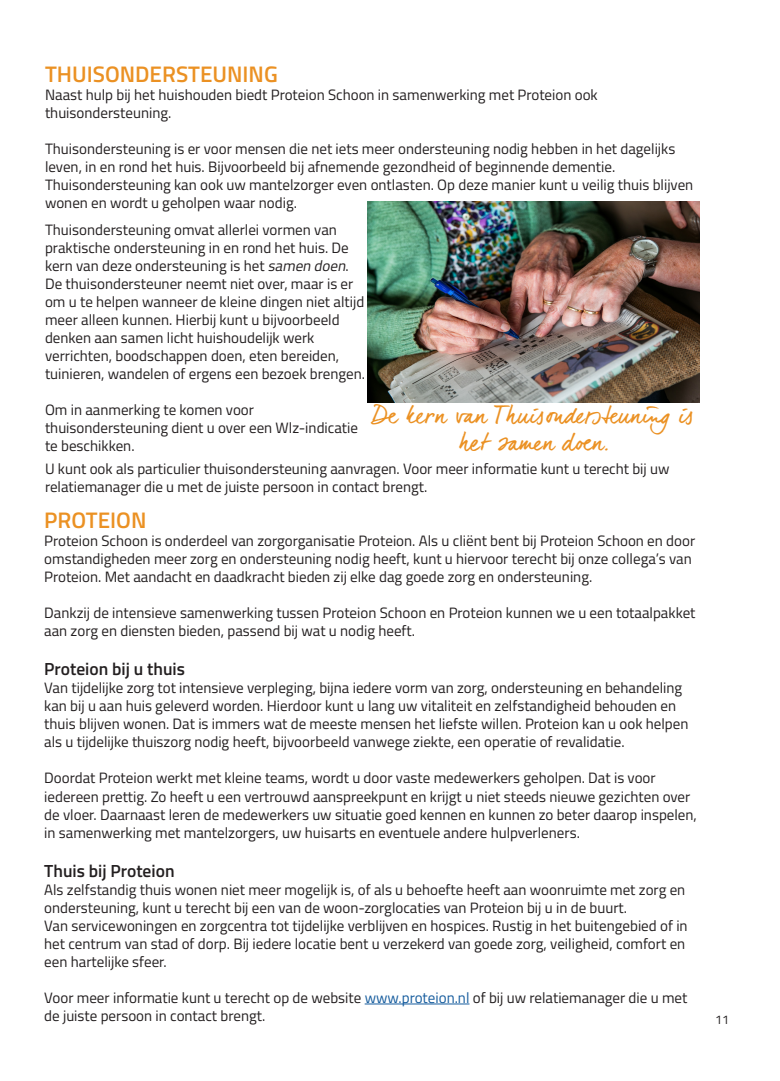
<style>
.page{position:relative;width:780px;height:1081px;background:#fff}
.page>*{position:absolute;margin:0;border:0;box-sizing:border-box;transform-origin:0 0}
.t1{font:23.38px/27px "dear Joe 6";color:#eb9123;text-align:center;scale:.96 1}
.t2{font:600 22.5px "Titillium Web";color:#eb9123}
.t3{font:600 17.5px "Titillium Web";color:#231f20}
.t4{font:15px/18px "Titillium Web";color:#231f20}
.t5{font:12.5px "Titillium Web";color:#231f20}
.s1{font-style:italic}
.s2{color:#175d9e}
</style>
<div class="page">
<img style="left:367px;top:201px;width:332px;height:202px">
<hr style="left:364px;top:1003px;width:105px;height:1px;background:#175d9e">
<p class="t2" style="left:45px;top:57px;width:234px">THUISONDERSTEUNING</p>
<p class="t4" style="left:45px;top:85px;width:554px">Naast hulp bij het huishouden biedt Proteion Schoon in samenwerking met Proteion ook</p>
<p class="t4" style="left:45px;top:103px;width:128px">thuisondersteuning.</p>
<p class="t4" style="left:45px;top:139px;width:632px">Thuisondersteuning is er voor mensen die net iets meer ondersteuning nodig hebben in het dagelijks leven, in en rond het huis. Bijvoorbeeld bij afnemende gezondheid of beginnende dementie.</p>
<p class="t4" style="left:45px;top:175px;width:649px">Thuisondersteuning kan ook uw mantelzorger even ontlasten. Op deze manier kunt u veilig thuis blijven wonen en wordt u geholpen waar nodig.</p>
<p class="t4" style="left:45px;top:220px;width:321px">Thuisondersteuning omvat allerlei vormen van praktische ondersteuning in en rond het huis. De kern van deze ondersteuning is het <span class="s1">samen doen</span>.<br>De thuisondersteuner neemt niet over, maar is er om u te helpen wanneer de kleine dingen niet altijd meer alleen kunnen. Hierbij kunt u bijvoorbeeld denken aan samen licht huishoudelijk werk</p>
<p class="t4" style="left:45px;top:346px;width:321px">verrichten, boodschappen doen, eten bereiden, tuinieren, wandelen of ergens een bezoek brengen.</p>
<p class="t4" style="left:45px;top:400px;width:210px">Om in aanmerking te komen voor</p>
<p class="t4" style="left:45px;top:418px;width:314px">thuisondersteuning dient u over een Wlz-indicatie te beschikken.</p>
<p class="t4" style="left:45px;top:459px;width:626px">U kunt ook als particulier thuisondersteuning aanvragen. Voor meer informatie kunt u terecht bij uw relatiemanager die u met de juiste persoon in contact brengt.</p>
<p class="t1" style="left:372px;top:401px;width:337px">De kern van Thuisondersteuning is het samen doen.</p>
<p class="t2" style="left:44px;top:504px;width:104px">PROTEION</p>
<p class="t4" style="left:44px;top:531px;width:652px">Proteion Schoon is onderdeel van zorgorganisatie Proteion. Als u cliënt bent bij Proteion Schoon en door omstandigheden meer zorg en ondersteuning nodig heeft, kunt u hiervoor terecht bij onze collega’s van<br>Proteion. Met aandacht en daadkracht bieden zij elke dag goede zorg en ondersteuning.</p>
<p class="t4" style="left:44px;top:603px;width:652px">Dankzij de intensieve samenwerking tussen Proteion Schoon en Proteion kunnen we u een totaalpakket aan zorg en diensten bieden, passend bij wat u nodig heeft.</p>
<p class="t3" style="left:44px;top:656px;width:142px">Proteion bij u thuis</p>
<p class="t4" style="left:44px;top:678px;width:645px">Van tijdelijke zorg tot intensieve verpleging, bijna iedere vorm van zorg, ondersteuning en behandeling kan bij u aan huis geleverd worden. Hierdoor kunt u lang uw vitaliteit en zelfstandigheid behouden en thuis blijven wonen. Dat is immers wat de meeste mensen het liefste willen. Proteion kan u ook helpen als u tijdelijke thuiszorg nodig heeft, bijvoorbeeld vanwege ziekte, een operatie of revalidatie.</p>
<p class="t4" style="left:44px;top:768px;width:613px">Doordat Proteion werkt met kleine teams, wordt u door vaste medewerkers geholpen. Dat is voor</p>
<p class="t4" style="left:44px;top:786px;width:654px">iedereen prettig. Zo heeft u een vertrouwd aanspreekpunt en krijgt u niet steeds nieuwe gezichten over de vloer. Daarnaast leren de medewerkers uw situatie goed kennen en kunnen zo beter daarop inspelen, in samenwerking met mantelzorgers, uw huisarts en eventuele andere hulpverleners.</p>
<p class="t3" style="left:44px;top:857px;width:132px">Thuis bij Proteion</p>
<p class="t4" style="left:44px;top:879px;width:642px">Als zelfstandig thuis wonen niet meer mogelijk is, of als u behoefte heeft aan woonruimte met zorg en ondersteuning, kunt u terecht bij een van de woon-zorglocaties van Proteion bij u in de buurt.</p>
<p class="t4" style="left:44px;top:915px;width:645px">Van servicewoningen en zorgcentra tot tijdelijke verblijven en hospices. Rustig in het buitengebied of in het centrum van stad of dorp. Bij iedere locatie bent u verzekerd van goede zorg, veiligheid, comfort en een hartelijke sfeer.</p>
<p class="t4" style="left:44px;top:987px;width:644px">Voor meer informatie kunt u terecht op de website <span class="s2">www.proteion.nl</span> of bij uw relatiemanager die u met de juiste persoon in contact brengt.</p>
<p class="t5" style="left:715px;top:1010px;width:15px">11</p>
</div>
